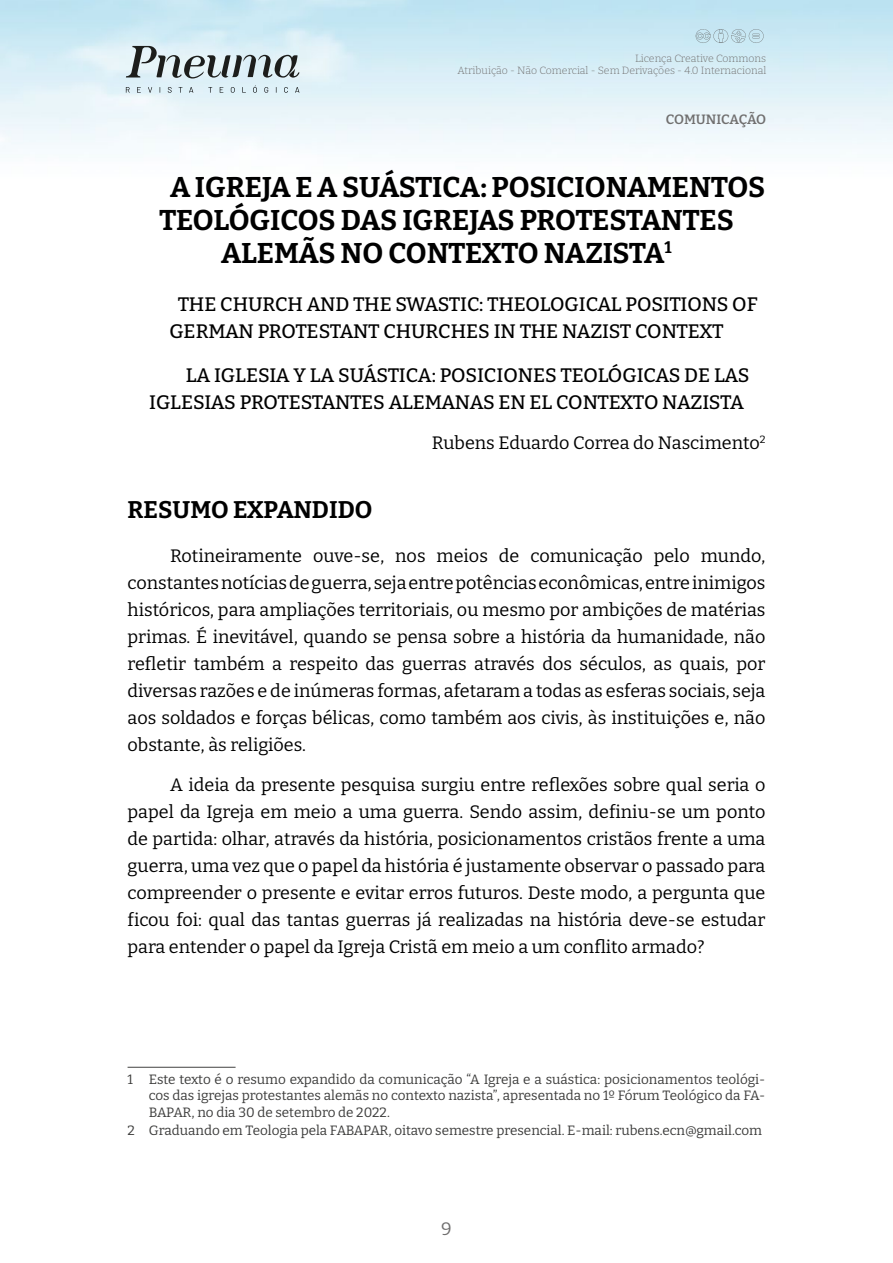
<style>
.page{position:relative;width:893px;height:1263px;background:#fff}
.page>*{position:absolute;margin:0;border:0;box-sizing:border-box;transform-origin:0 0}
.t1{font:700 28.5px "Bitter";letter-spacing:-.02em;color:#000}
.t2{font:700 24px "Bitter";color:#000}
.t3{font:500 19.5px/27px "Bitter";letter-spacing:-.015em;color:#000}
.t4{font:18px/27px "Bitter";color:#000;text-align:justify}
.t5{font:18px "Bitter";color:#706f6f}
.t6{font:13.5px/16.5px "Bitter";color:#3c3c3b;text-align:justify}
.t7{font:600 13.5px "Bitter";letter-spacing:-.015em;color:#706f6f}
.t8{font:300 10.5px/12px "Bitter";color:#706f6f;text-align:right}
</style>
<div class="page">
<svg style="left:126px;top:46px;width:173px;height:32px;background:#abb7ba"></svg>
<svg style="left:126px;top:87px;width:4px;height:6px"></svg>
<svg style="left:137px;top:87px;width:4px;height:6px"></svg>
<svg style="left:148px;top:87px;width:4px;height:6px"></svg>
<svg style="left:168px;top:87px;width:4px;height:6px"></svg>
<svg style="left:179px;top:87px;width:3px;height:6px"></svg>
<svg style="left:189px;top:87px;width:4px;height:6px"></svg>
<svg style="left:208px;top:87px;width:4px;height:6px"></svg>
<svg style="left:220px;top:87px;width:3px;height:6px"></svg>
<svg style="left:231px;top:87px;width:4px;height:6px"></svg>
<svg style="left:242px;top:87px;width:4px;height:6px"></svg>
<svg style="left:253px;top:85px;width:4px;height:8px"></svg>
<svg style="left:264px;top:87px;width:4px;height:6px"></svg>
<svg style="left:284px;top:87px;width:4px;height:6px"></svg>
<svg style="left:295px;top:87px;width:4px;height:6px"></svg>
<svg style="left:695px;top:29px;width:69px;height:14px"></svg>
<hr style="left:128px;top:1067px;width:108px;height:1px;background:#575756">
<p class="t8" style="left:458px;top:52px;width:310px">Licença Creative Commons<br>Atribuição - Não Comercial - Sem Derivações - 4.0 Internacional</p>
<p class="t7" style="left:666px;top:110px;width:102px">COMUNICAÇÃO</p>
<h1 class="t1" style="left:170px;top:169px;width:597px">A IGREJA E A SUÁSTICA: POSICIONAMENTOS</h1>
<h1 class="t1" style="left:159px;top:202px;width:576px">TEOLÓGICOS DAS IGREJAS PROTESTANTES</h1>
<h1 class="t1" style="left:221px;top:235px;width:452px">ALEMÃS NO CONTEXTO NAZISTA<sup>1</sup></h1>
<p class="t3" style="left:169px;top:290px;width:590px;text-indent:8px">THE CHURCH AND THE SWASTIC: THEOLOGICAL POSITIONS OF<br>GERMAN PROTESTANT CHURCHES IN THE NAZIST CONTEXT</p>
<p class="t3" style="left:149px;top:361px;width:602px;text-align:right">LA IGLESIA Y LA SUÁSTICA: POSICIONES TEOLÓGICAS DE LAS<br>IGLESIAS PROTESTANTES ALEMANAS EN EL CONTEXTO NAZISTA</p>
<p class="t4" style="left:432px;top:429px;width:335px">Rubens Eduardo Correa do Nascimento<sup>2</sup></p>
<h2 class="t2" style="left:128px;top:495px;width:246px">RESUMO EXPANDIDO</h2>
<p class="t4" style="left:128px;top:542px;width:639px;text-indent:43px">Rotineiramente ouve-se, nos meios de comunicação pelo mundo, constantes notícias de guerra, seja entre potências econômicas, entre inimigos históricos, para ampliações territoriais, ou mesmo por ambições de matérias primas. É inevitável, quando se pensa sobre a história da humanidade, não refletir também a respeito das guerras através dos séculos, as quais, por diversas razões e de inúmeras formas, afetaram a todas as esferas sociais, seja aos soldados e forças bélicas, como também aos civis, às instituições e, não obstante, às religiões.</p>
<p class="t4" style="left:128px;top:771px;width:639px;text-indent:43px">A ideia da presente pesquisa surgiu entre reflexões sobre qual seria o papel da Igreja em meio a uma guerra. Sendo assim, definiu-se um ponto de partida: olhar, através da história, posicionamentos cristãos frente a uma guerra, uma vez que o papel da história é justamente observar o passado para compreender o presente e evitar erros futuros. Deste modo, a pergunta que ficou foi: qual das tantas guerras já realizadas na história deve-se estudar para entender o papel da Igreja Cristã em meio a um conflito armado?</p>
<p class="t6" style="left:149px;top:1070px;width:618px;text-indent:-21px">1 Este texto é o resumo expandido da comunicação “A Igreja e a suástica: posicionamentos teológi&shy;cos das igrejas protestantes alemãs no contexto nazista”, apresentada no 1º Fórum Teológico da FA-BAPAR, no dia 30 de setembro de 2022.</p>
<p class="t6" style="left:128px;top:1122px;width:636px">2 Graduando em Teologia pela FABAPAR, oitavo semestre presencial. E-mail: rubens.ecn@gmail.com</p>
<p class="t5" style="left:441px;top:1217px;width:12px">9</p>
</div>
